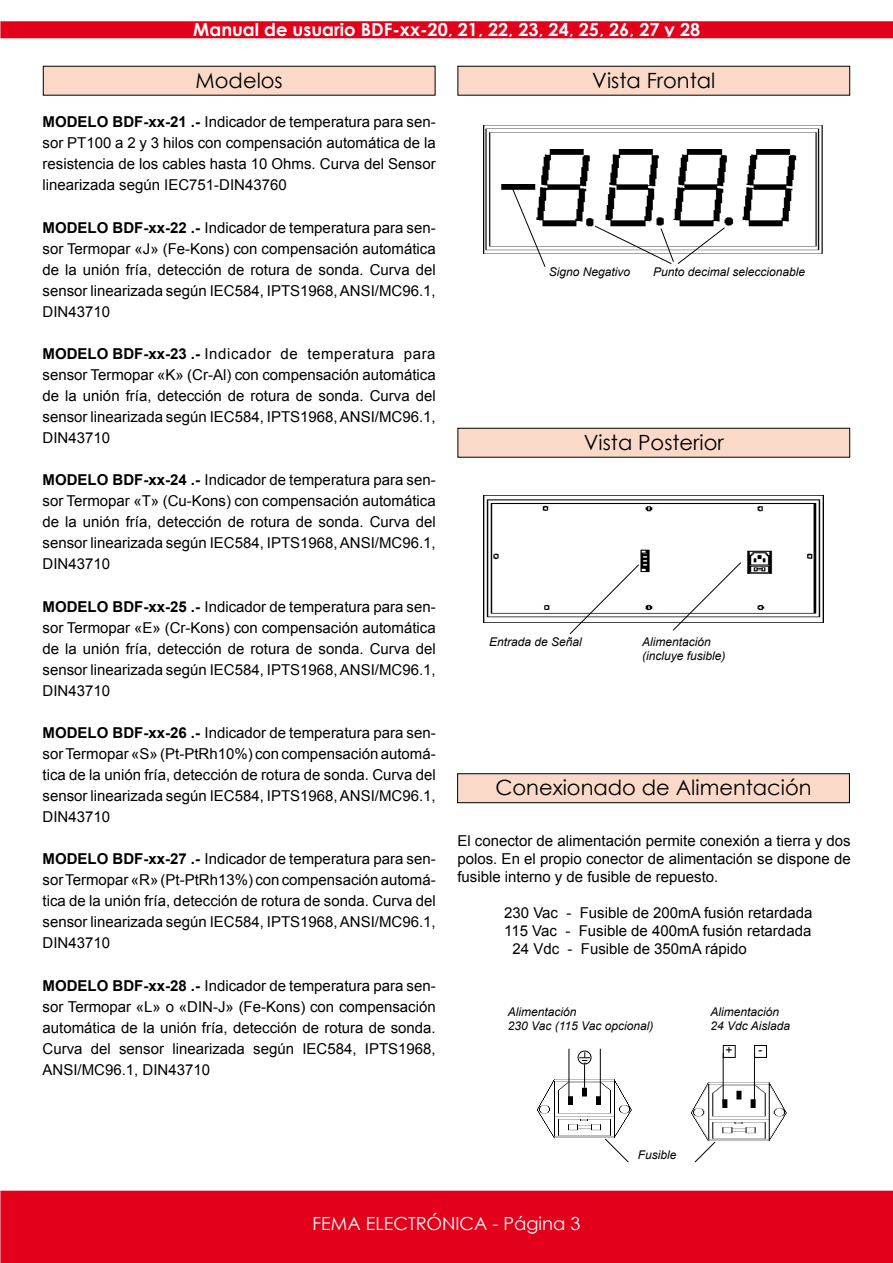
<style>
.page{position:relative;width:893px;height:1263px;background:#fff}
.page>*{position:absolute;margin:0;border:0;box-sizing:border-box;transform-origin:0 0}
.t1{font:21px "Century Gothic";color:#000}
.t2{font:700 18px "Century Gothic";color:#fff}
.t3{font:18px "Century Gothic";color:#fff}
.t4{font:15px/21px "Arial";color:#000;text-align:justify}
.t5{font:italic 12px/14.4px "Arial";color:#000}
.s1{font-weight:700}
</style>
<div class="page">
<div style="left:1px;top:22px;width:891px;height:16px;background:#e2001a"></div>
<div style="left:0;top:21px;width:893px;height:17px;border:2px solid #e2001a"></div>
<div style="left:0;top:1191px;width:893px;height:72px;background:#e2001a"></div>
<div style="left:43px;top:66px;width:392px;height:29px;background:#fbd9c9"></div>
<div style="left:458px;top:428px;width:392px;height:29px;background:#fbd9c9"></div>
<img style="left:484px;top:496px;width:340px;height:126px">
<svg style="left:570px;top:564px;width:69px;height:70px"></svg>
<svg style="left:672px;top:562px;width:69px;height:69px"></svg>
<div style="left:458px;top:66px;width:392px;height:29px;background:#fbd9c9"></div>
<img style="left:483px;top:126px;width:340px;height:128px">
<svg style="left:594px;top:226px;width:131px;height:38px"></svg>
<svg style="left:512px;top:187px;width:33px;height:80px"></svg>
<div style="left:458px;top:774px;width:391px;height:29px;background:#fbd9c9"></div>
<div style="left:457px;top:773px;width:393px;height:30px;border:1px solid #000"></div>
<img style="left:691px;top:1076px;width:96px;height:66px">
<img style="left:537px;top:1076px;width:95px;height:63px">
<div style="left:578px;top:1051px;width:13px;height:13px;border:1px solid #000;border-radius:50%"></div>
<hr style="left:600px;top:1049px;width:1px;height:49px;background:#000">
<hr style="left:569px;top:1049px;width:1px;height:51px;background:#000">
<svg style="left:579px;top:1052px;width:11px;height:36px"></svg>
<svg style="left:605px;top:1138px;width:24px;height:24px"></svg>
<svg style="left:694px;top:1141px;width:22px;height:21px"></svg>
<hr style="left:723px;top:1053px;width:1px;height:51px;background:#000">
<div style="left:723px;top:1045px;width:12px;height:12px;border:1px solid #000"></div>
<hr style="left:754px;top:1053px;width:1px;height:51px;background:#000">
<div style="left:754px;top:1045px;width:13px;height:12px;border:1px solid #000"></div>
<p class="t2" style="left:193px;top:18px;width:508px">Manual de usuario BDF-xx-20, 21, 22, 23, 24, 25, 26, 27 y 28</p>
<h1 class="t1" style="left:196px;top:67px;width:89px">Modelos</h1>
<p class="t4" style="left:43px;top:112px;width:395px"><span class="s1">MODELO BDF-xx-21 .-</span> Indicador de temperatura para sen&shy;sor PT100 a 2 y 3 hilos con compensación automática de la resistencia de los cables hasta 10 Ohms. Curva del Sensor linearizada según IEC751-DIN43760</p>
<p class="t4" style="left:43px;top:217px;width:395px"><span class="s1">MODELO BDF-xx-22 .-</span> Indicador de temperatura para sen&shy;sor Termopar «J» (Fe-Kons) con compensación automática de la unión fría, detección de rotura de sonda. Curva del sensor linearizada según IEC584, IPTS1968, ANSI/MC96.1, DIN43710</p>
<p class="t4" style="left:43px;top:343px;width:395px"><span class="s1">MODELO BDF-xx-23 .-</span> Indicador de temperatura para sensor Termopar «K» (Cr-Al) con compensación automática de la unión fría, detección de rotura de sonda. Curva del sensor linearizada según IEC584, IPTS1968, ANSI/MC96.1, DIN43710</p>
<p class="t4" style="left:43px;top:470px;width:395px"><span class="s1">MODELO BDF-xx-24 .-</span> Indicador de temperatura para sen&shy;sor Termopar «T» (Cu-Kons) con compensación automática de la unión fría, detección de rotura de sonda. Curva del sensor linearizada según IEC584, IPTS1968, ANSI/MC96.1, DIN43710</p>
<p class="t4" style="left:43px;top:596px;width:395px"><span class="s1">MODELO BDF-xx-25 .-</span> Indicador de temperatura para sen&shy;sor Termopar «E» (Cr-Kons) con compensación automática de la unión fría, detección de rotura de sonda. Curva del sensor linearizada según IEC584, IPTS1968, ANSI/MC96.1, DIN43710</p>
<p class="t4" style="left:43px;top:722px;width:395px"><span class="s1">MODELO BDF-xx-26 .-</span> Indicador de temperatura para sen&shy;sor Termopar «S» (Pt-PtRh10%) con compensación automá&shy;tica de la unión fría, detección de rotura de sonda. Curva del sensor linearizada según IEC584, IPTS1968, ANSI/MC96.1, DIN43710</p>
<p class="t4" style="left:43px;top:849px;width:395px"><span class="s1">MODELO BDF-xx-27 .-</span> Indicador de temperatura para sen&shy;sor Termopar «R» (Pt-PtRh13%) con compensación automá&shy;tica de la unión fría, detección de rotura de sonda. Curva del sensor linearizada según IEC584, IPTS1968, ANSI/MC96.1, DIN43710</p>
<p class="t4" style="left:43px;top:975px;width:395px"><span class="s1">MODELO BDF-xx-28 .-</span> Indicador de temperatura para sen&shy;sor Termopar «L» o «DIN-J» (Fe-Kons) con compensación automática de la unión fría, detección de rotura de sonda.<br>Curva del sensor linearizada según IEC584, IPTS1968, ANSI/MC96.1, DIN43710</p>
<h1 class="t1" style="left:592px;top:67px;width:125px">Vista Frontal</h1>
<p class="t5" style="left:549px;top:264px;width:83px">Signo Negativo</p>
<p class="t5" style="left:653px;top:264px;width:154px">Punto decimal seleccionable</p>
<h1 class="t1" style="left:584px;top:429px;width:142px">Vista Posterior</h1>
<p class="t5" style="left:489px;top:634px;width:94px">Entrada de Señal</p>
<p class="t5" style="left:642px;top:634px;width:85px">Alimentación (incluye fusible)</p>
<h1 class="t1" style="left:495px;top:775px;width:318px">Conexionado de Alimentación</h1>
<p class="t4" style="left:457px;top:832px;width:395px;line-height:18px">El conector de alimentación permite conexión a tierra y dos polos. En el propio conector de alimentación se dispone de fusible interno y de fusible de repuesto.</p>
<p class="t4" style="left:504px;top:902px;width:310px">230 Vac - Fusible de 200mA fusión retardada</p>
<p class="t4" style="left:504px;top:920px;width:309px">115 Vac - Fusible de 400mA fusión retardada</p>
<p class="t4" style="left:513px;top:938px;width:236px">24 Vdc - Fusible de 350mA rápido</p>
<p class="t5" style="left:508px;top:1004px;width:147px">Alimentación<br>230 Vac (115 Vac opcional)</p>
<p class="t5" style="left:711px;top:1004px;width:81px">Alimentación<br>24 Vdc Aislada</p>
<p class="t5" style="left:725px;top:1043px;width:9px">+</p>
<p class="t5" style="left:758px;top:1043px;width:5px">-</p>
<p class="t5" style="left:638px;top:1147px;width:40px">Fusible</p>
<p class="t3" style="left:313px;top:1212px;width:269px">FEMA ELECTRÓNICA - Página 3</p>
</div>
